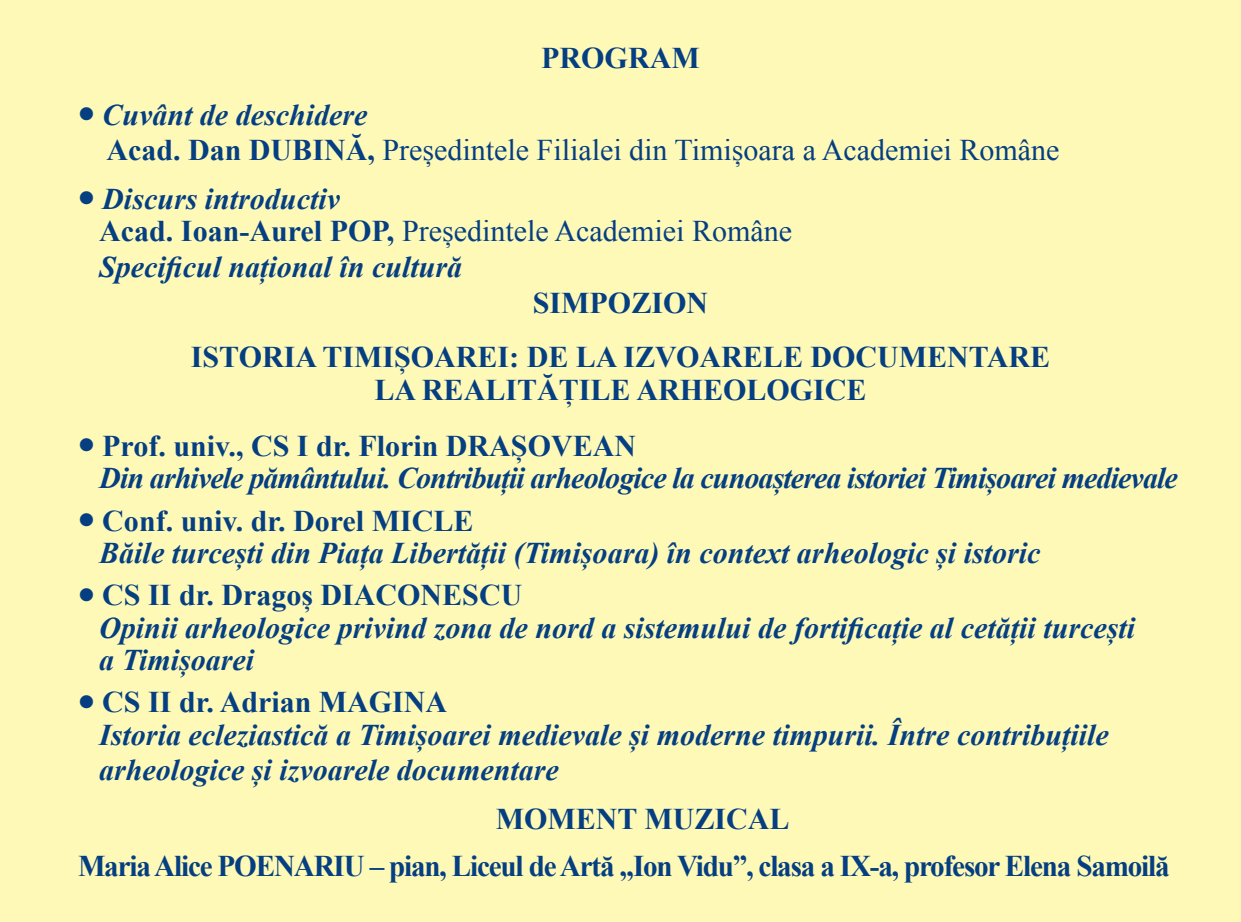
<style>
.page{position:relative;width:1241px;height:922px;background:#fff}
.page>*{position:absolute;margin:0;border:0;box-sizing:border-box;transform-origin:0 0}
.t1{font:italic 700 30px "Times New Roman";color:#053f81}
.t2{font:700 30px "Times New Roman";color:#053f81}
.t3{font:30px "Times New Roman";color:#053f81}
.t4{font:italic 700 30px "Times New Roman";letter-spacing:-.03em;color:#053f81}
.t5{font:700 30px "Times New Roman";letter-spacing:-.04em;color:#053f81}
.s1{font-weight:700}
</style>
<div class="page">
<div style="left:0;top:0;width:1240px;height:921px;background:#fff9b8"></div>
<p class="t2" style="left:541px;top:37px;width:160px">PROGRAM</p>
<p class="t1" style="left:78px;top:93px;width:291px">● Cuvânt de deschidere</p>
<p class="t3" style="left:106px;top:129px;width:954px"><span class="s1">Acad. Dan DUBINĂ,</span> Președintele Filialei din Timișoara a Academiei Române</p>
<p class="t1" style="left:78px;top:178px;width:263px">● Discurs introductiv</p>
<p class="t3" style="left:99px;top:211px;width:694px"><span class="s1">Acad. Ioan-Aurel POP,</span> Președintele Academiei Române</p>
<p class="t1" style="left:99px;top:246px;width:364px">Specificul național în cultură</p>
<p class="t2" style="left:533px;top:282px;width:177px">SIMPOZION</p>
<p class="t2" style="left:191px;top:336px;width:860px">ISTORIA TIMIȘOAREI: DE LA IZVOARELE DOCUMENTARE</p>
<p class="t2" style="left:374px;top:369px;width:493px">LA REALITĂȚILE ARHEOLOGICE</p>
<p class="t2" style="left:78px;top:425px;width:559px">● Prof. univ., CS I dr. Florin DRAȘOVEAN</p>
<p class="t4" style="left:99px;top:457px;width:1079px">Din arhivele pământului. Contribuții arheologice la cunoașterea istoriei Timișoarei medievale</p>
<p class="t2" style="left:78px;top:499px;width:397px">● Conf. univ. dr. Dorel MICLE</p>
<p class="t1" style="left:99px;top:532px;width:942px">Băile turcești din Piața Libertății (Timișoara) în context arheologic și istoric</p>
<p class="t2" style="left:78px;top:574px;width:446px">● CS II dr. Dragoș DIACONESCU</p>
<p class="t1" style="left:99px;top:606px;width:1037px">Opinii arheologice privind zona de nord a sistemului de fortificație al cetății turcești</p>
<p class="t1" style="left:99px;top:639px;width:156px">a Timișoarei</p>
<p class="t2" style="left:78px;top:681px;width:371px">● CS II dr. Adrian MAGINA</p>
<p class="t1" style="left:99px;top:713px;width:1010px">Istoria ecleziastică a Timișoarei medievale și moderne timpurii. Între contribuțiile</p>
<p class="t1" style="left:99px;top:748px;width:461px">arheologice și izvoarele documentare</p>
<p class="t2" style="left:495px;top:798px;width:295px">MOMENT MUZICAL</p>
<p class="t5" style="left:78px;top:844px;width:1092px">Maria Alice POENARIU – pian, Liceul de Artă „Ion Vidu”, clasa a IX-a, profesor Elena Samoilă</p>
</div>
